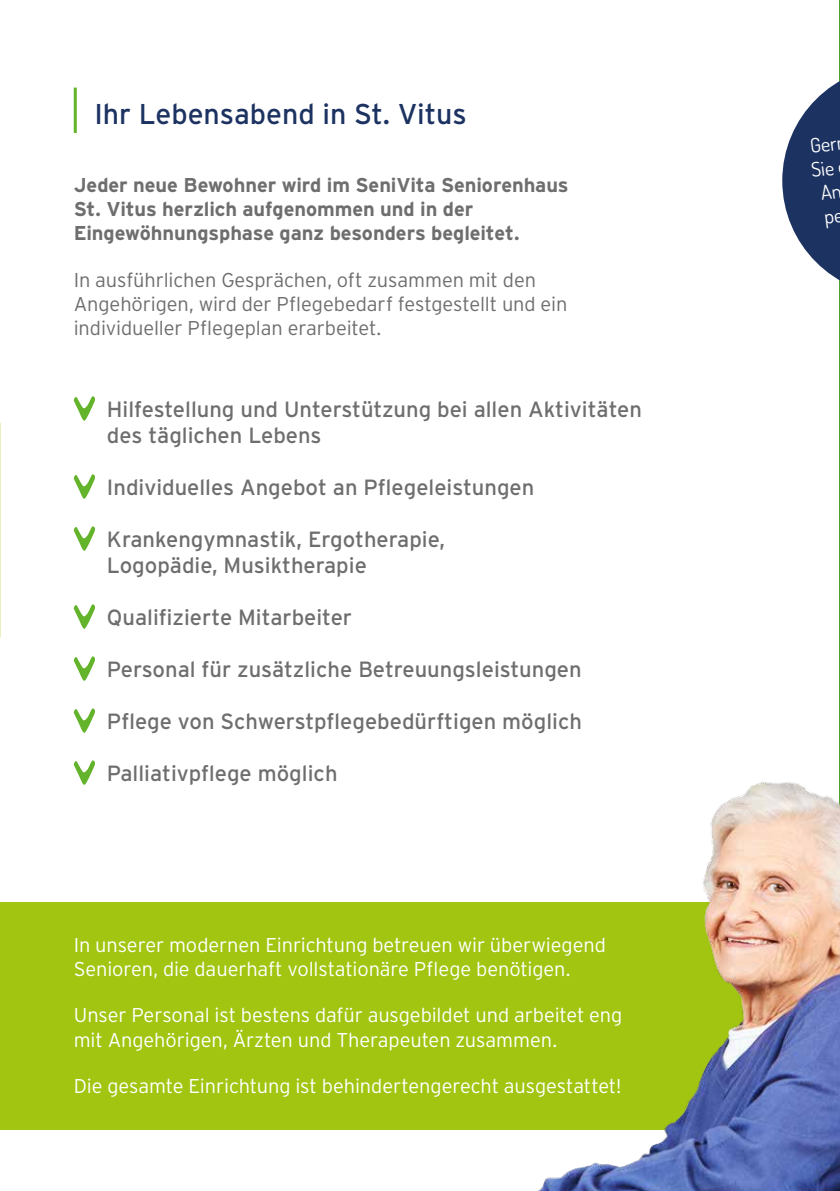
<style>
.page{position:relative;width:840px;height:1191px;background:#fff}
.page>*{position:absolute;margin:0;border:0;box-sizing:border-box;transform-origin:0 0}
.t1{font:28.6px "Interstate";color:#1c3261}
.t2{font:22px/26px "Interstate";color:#6e6e6e}
.t3{font:300 20px/24px "Interstate";letter-spacing:-.005em;color:#fff}
.t4{font:300 20px/24px "Interstate";letter-spacing:-.005em;color:#6e6e6e}
.t5{font:700 20px/24px "Interstate";letter-spacing:-.005em;color:#6e6e6e}
.t6{font:20px/24px "Dosis";color:#fff;text-align:center}
</style>
<div class="page">
<hr style="left:839px;top:0;width:1px;height:1191px;background:#4fa02d">
<div style="left:0;top:902px;width:796px;height:228px;background:#a1c510"></div>
<hr style="left:74px;top:88px;width:3px;height:45px;background:#63b32b">
<svg style="left:73px;top:396px;width:22px;height:25px"></svg>
<svg style="left:73px;top:474px;width:22px;height:25px"></svg>
<svg style="left:73px;top:526px;width:22px;height:25px"></svg>
<svg style="left:73px;top:604px;width:22px;height:25px"></svg>
<svg style="left:73px;top:656px;width:22px;height:25px"></svg>
<svg style="left:73px;top:708px;width:22px;height:25px"></svg>
<svg style="left:73px;top:760px;width:22px;height:25px"></svg>
<svg style="left:782px;top:81px;width:57px;height:199px"></svg>
<img style="left:538px;top:782px;width:301px;height:409px">
<h1 class="t1" style="left:94px;top:96px;width:373px">Ihr Lebensabend in St. Vitus</h1>
<p class="t5" style="left:74px;top:173px;width:496px">Jeder neue Bewohner wird im SeniVita Seniorenhaus<br>St. Vitus herzlich aufgenommen und in der<br>Eingewöhnungsphase ganz besonders begleitet.</p>
<p class="t4" style="left:74px;top:268px;width:495px">In ausführlichen Gesprächen, oft zusammen mit den<br>Angehörigen, wird der Pflegebedarf festgestellt und ein individueller Pflegeplan erarbeitet.</p>
<p class="t2" style="left:107px;top:396px;width:536px">Hilfestellung und Unterstützung bei allen Aktivitäten des täglichen Lebens</p>
<p class="t2" style="left:107px;top:474px;width:428px">Individuelles Angebot an Pflegeleistungen</p>
<p class="t2" style="left:107px;top:526px;width:339px">Krankengymnastik, Ergotherapie,<br>Logopädie, Musiktherapie</p>
<p class="t2" style="left:107px;top:604px;width:246px">Qualifizierte Mitarbeiter</p>
<p class="t2" style="left:107px;top:656px;width:476px">Personal für zusätzliche Betreuungsleistungen</p>
<p class="t2" style="left:107px;top:708px;width:476px">Pflege von Schwerstpflegebedürftigen möglich</p>
<p class="t2" style="left:107px;top:760px;width:232px">Palliativpflege möglich</p>
<p class="t3" style="left:74px;top:932px;width:533px">In unserer modernen Einrichtung betreuen wir überwiegend<br>Senioren, die dauerhaft vollstationäre Pflege benötigen.</p>
<p class="t3" style="left:74px;top:1003px;width:550px">Unser Personal ist bestens dafür ausgebildet und arbeitet eng mit Angehörigen, Ärzten und Therapeuten zusammen.</p>
<p class="t3" style="left:74px;top:1074px;width:549px">Die gesamte Einrichtung ist behindertengerecht ausgestattet!</p>
<p class="t6" style="left:806px;top:134px;width:30px;rotate:-7deg">Ger<br>Sie<br>An pe</p>
</div>
